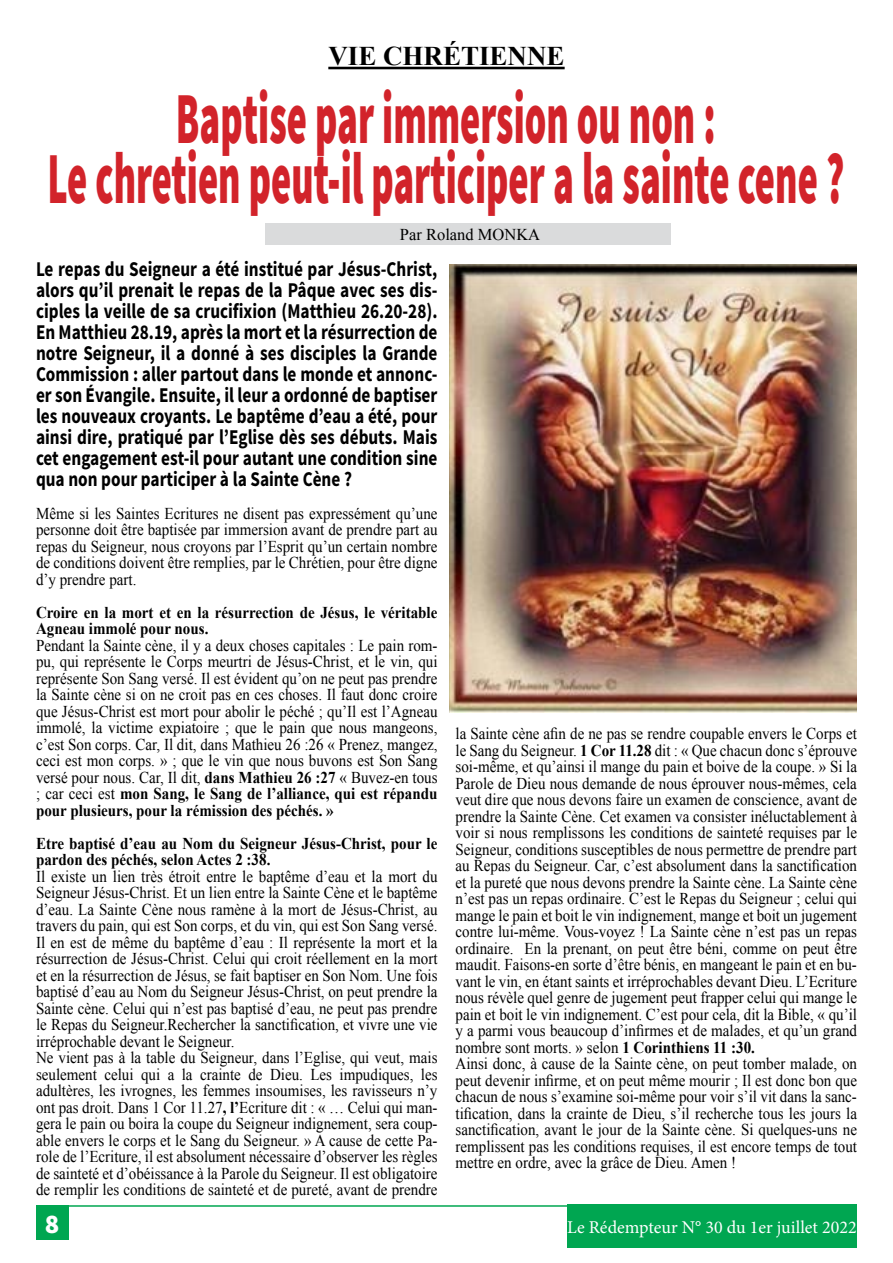
<style>
.page{position:relative;width:893px;height:1263px;background:#fff}
.page>*{position:absolute;margin:0;border:0;box-sizing:border-box;transform-origin:0 0}
.t1{font:900 73.5px/60px "Source Sans Pro";color:#d2232a;text-align:center;scale:.53 1}
.t2{font:700 27px "Times New Roman";color:#000}
.t3{font:900 27px "Source Sans Pro";color:#fff}
.t4{font:700 21px/21px "Source Sans Pro";color:#000;text-align:justify;scale:.82 1}
.t5{font:18px "Minion Pro";color:#fff}
.t6{font:16.5px/16.5px "Times New Roman";color:#000;text-align:justify;scale:.91 1}
.t7{font:700 16.5px/16.5px "Times New Roman";color:#000;scale:.91 1}
.t8{font:16.5px "Times New Roman";color:#000}
.s1{font-weight:700}
</style>
<div class="page">
<div style="left:36px;top:1206px;width:32px;height:34px;background:#00a651"></div>
<div style="left:567px;top:1204px;width:290px;height:44px;background:#00a651"></div>
<hr style="left:68px;top:1205px;width:557px;height:2px;background:#00a651">
<hr style="left:328px;top:67px;width:237px;height:2px;background:#000">
<div style="left:265px;top:223px;width:405px;height:22px;background:#dadbdc"></div>
<img style="left:450px;top:265px;width:407px;height:447px">
<h2 class="t2" style="left:328px;top:37px;width:232px">Vie c hrétienne</h2>
<h1 class="t1" style="left:47px;top:92px;width:1505px">Baptise par immersion ou non :<br>Le chretien peut-il participer a la sainte cene ?</h1>
<p class="t8" style="left:400px;top:223px;width:142px">Par Roland MONKA</p>
<p class="t4" style="left:36px;top:259px;width:491px">Le repas du Seigneur a été institué par Jésus-Christ, alors qu’il prenait le repas de la Pâque avec ses dis&shy;ciples la veille de sa crucifixion (Matthieu 26.20-28).<br>En Matthieu 28.19, après la mort et la résurrection de notre Seigneur, il a donné à ses disciples la Grande Commission : aller partout dans le monde et annonc&shy;er son Évangile. Ensuite, il leur a ordonné de baptiser les nouveaux croyants. Le baptême d’eau a été, pour ainsi dire, pratiqué par l’Eglise dès ses débuts. Mais cet engagement est-il pour autant une condition sine qua non pour participer à la Sainte Cène ?</p>
<p class="t6" style="left:36px;top:505px;width:443px">Même si les Saintes Ecritures ne disent pas expressément qu’une personne doit être baptisée par immersion avant de prendre part au repas du Seigneur, nous croyons par l’Esprit qu’un certain nombre de conditions doivent être remplies, par le Chrétien, pour être digne d’y prendre part.</p>
<p class="t7" style="left:36px;top:603px;width:443px">Croire en la mort et en la résurrection de Jésus, le véritable<br>Agneau immolé pour nous.</p>
<p class="t6" style="left:36px;top:637px;width:443px">Pendant la Sainte cène, il y a deux choses capitales : Le pain rom&shy;pu, qui représente le Corps meurtri de Jésus-Christ, et le vin, qui représente Son Sang versé. Il est évident qu’on ne peut pas prendre la Sainte cène si on ne croit pas en ces choses. Il faut donc croire que Jésus-Christ est mort pour abolir le péché ; qu’Il est l’Agneau immolé, la victime expiatoire ; que le pain que nous mangeons, c’est Son corps. Car, Il dit, dans Mathieu 26 :26 « Prenez, mangez, ceci est mon corps. » ; que le vin que nous buvons est Son Sang versé pour nous. Car, Il dit, <span class="s1">dans Mathieu 26 :27</span> « Buvez-en tous ; car ceci est <span class="s1">mon Sang, le Sang de l’alliance, qui est répandu pour plusieurs, pour la rémission des péchés. »</span></p>
<p class="t7" style="left:36px;top:834px;width:443px">Etre baptisé d’eau au Nom du Seigneur Jésus-Christ, pour le pardon des péchés, selon Actes 2 :38.</p>
<p class="t6" style="left:36px;top:868px;width:443px;text-align:left">Il existe un lien très étroit entre le baptême d’eau et la mort du Seigneur Jésus-Christ. Et un lien entre la Sainte Cène et le baptême d’eau. La Sainte Cène nous ramène à la mort de Jésus-Christ, au travers du pain, qui est Son corps, et du vin, qui est Son Sang versé.<br>Il en est de même du baptême d’eau : Il représente la mort et la résurrection de Jésus-Christ. Celui qui croit réellement en la mort et en la résurrection de Jésus, se fait baptiser en Son Nom. Une fois baptisé d’eau au Nom du Seigneur Jésus-Christ, on peut prendre la Sainte cène. Celui qui n’est pas baptisé d’eau, ne peut pas prendre le Repas du Seigneur.Rechercher la sanctification, et vivre une vie irréprochable devant le Seigneur.<br>Ne vient pas à la table du Seigneur, dans l’Eglise, qui veut, mais seulement celui qui a la crainte de Dieu. Les impudiques, les adultères, les ivrognes, les femmes insoumises, les ravisseurs n’y ont pas droit. Dans 1 Cor 11.27<span class="s1">, l’</span>Ecriture dit : « … Celui qui man&shy;gera le pain ou boira la coupe du Seigneur indignement, sera coup&shy;able envers le corps et le Sang du Seigneur. » A cause de cette Pa&shy;role de l’Ecriture, il est absolument nécessaire d’observer les règles de sainteté et d’obéissance à la Parole du Seigneur. Il est obligatoire de remplir les conditions de sainteté et de pureté, avant de prendre</p>
<p class="t6" style="left:455px;top:725px;width:443px;text-align:left">la Sainte cène afin de ne pas se rendre coupable envers le Corps et le Sang du Seigneur. <span class="s1">1 Cor 11.28</span> dit : « Que chacun donc s’éprouve soi-même, et qu’ainsi il mange du pain et boive de la coupe. » Si la Parole de Dieu nous demande de nous éprouver nous-mêmes, cela veut dire que nous devons faire un examen de conscience, avant de prendre la Sainte Cène. Cet examen va consister inéluctablement à voir si nous remplissons les conditions de sainteté requises par le Seigneur, conditions susceptibles de nous permettre de prendre part au Repas du Seigneur. Car, c’est absolument dans la sanctification et la pureté que nous devons prendre la Sainte cène. La Sainte cène n’est pas un repas ordinaire. C’est le Repas du Seigneur ; celui qui mange le pain et boit le vin indignement, mange et boit un jugement contre lui-même. Vous-voyez ! La Sainte cène n’est pas un repas ordinaire. En la prenant, on peut être béni, comme on peut être maudit. Faisons-en sorte d’être bénis, en mangeant le pain et en bu&shy;vant le vin, en étant saints et irréprochables devant Dieu. L’Ecriture nous révèle quel genre de jugement peut frapper celui qui mange le pain et boit le vin indignement. C’est pour cela, dit la Bible, « qu’il y a parmi vous beaucoup d’infirmes et de malades, et qu’un grand nombre sont morts. » selon <span class="s1">1 Corinthiens 11 :30.<br></span>Ainsi donc, à cause de la Sainte cène, on peut tomber malade, on peut devenir infirme, et on peut même mourir ; Il est donc bon que chacun de nous s’examine soi-même pour voir s’il vit dans la sanc&shy;tification, dans la crainte de Dieu, s’il recherche tous les jours la sanctification, avant le jour de la Sainte cène. Si quelques-uns ne remplissent pas les conditions requises, il est encore temps de tout mettre en ordre, avec la grâce de Dieu. Amen !</p>
<h2 class="t3" style="left:45px;top:1206px;width:16px">8</h2>
<p class="t5" style="left:567px;top:1215px;width:291px">Le Rédempteur N° 30 du 1er juillet 2022</p>
</div>
